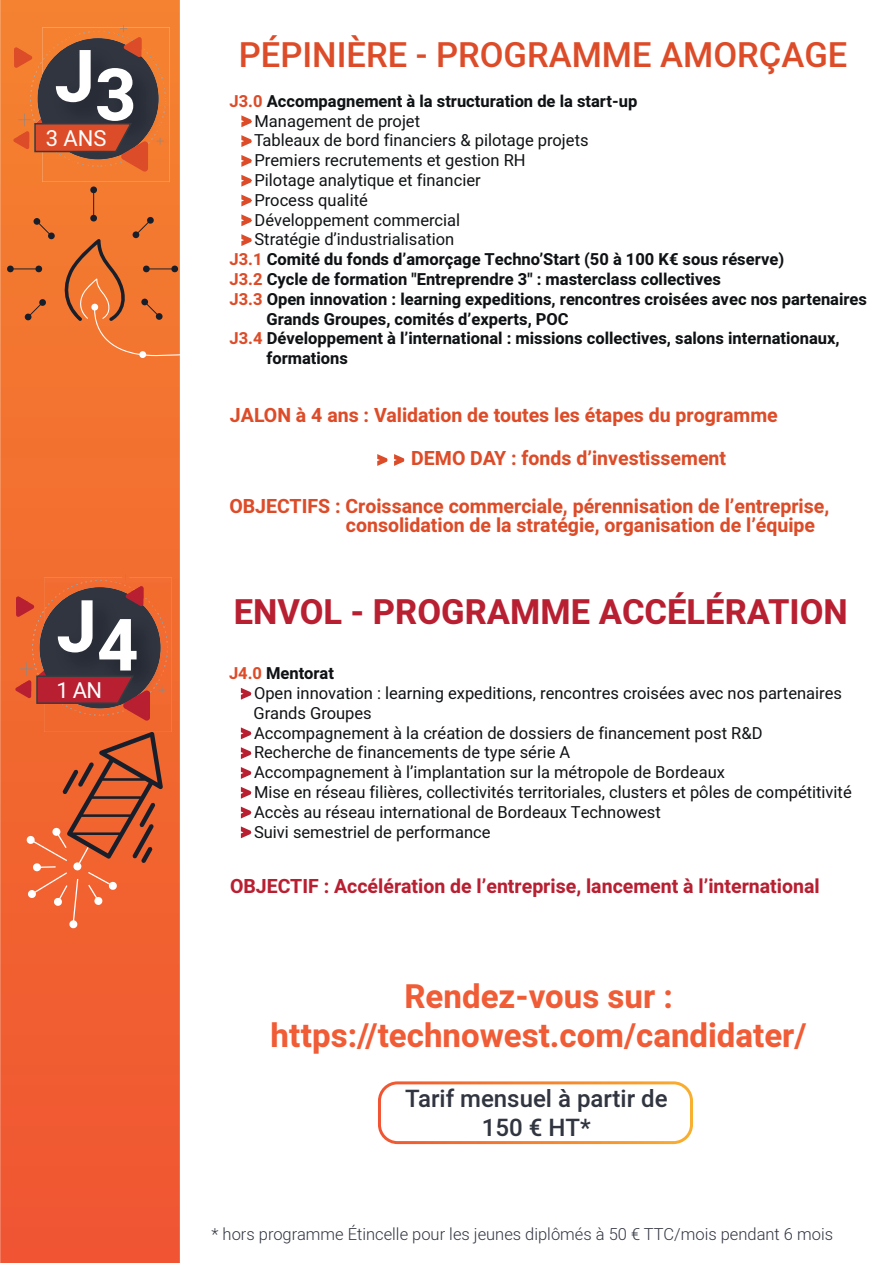
<style>
.page{position:relative;width:893px;height:1263px;background:#fff}
.page>*{position:absolute;margin:0;border:0;box-sizing:border-box;transform-origin:0 0}
.t1{font:700 72.3px "Heebo";color:#fff}
.t2{font:500 34.5px "Heebo";color:#dd4c29}
.t3{font:700 34.5px "Heebo";color:#b82032}
.t4{font:700 33px/39.6px "Heebo";color:#f05c36;text-align:center}
.t5{font:500 24px/28.8px "Heebo";color:#313540;text-align:center}
.t6{font:21.9px "Heebo";color:#fff}
.t7{font:700 19.5px/19.5px "Heebo";color:#dd4c29}
.t8{font:700 19.5px "Heebo";color:#b82032}
.t9{font:16.5px "Heebo";color:#101315}
.t10{font:700 16.5px "Heebo";color:#101315}
.t11{font:300 16.5px "Heebo";color:#313540}
.s1{color:#dd4c29}
.s2{font-weight:400;font-size:16.5px}
.s3{color:#b82032}
</style>
<div class="page">
<svg style="left:241px;top:115px;width:11px;height:131px"></svg>
<svg style="left:240px;top:688px;width:12px;height:12px"></svg>
<svg style="left:240px;top:727px;width:12px;height:112px"></svg>
<div style="left:378px;top:1081px;width:315px;height:63px;border:3px solid #fff;border-radius:18px"></div>
<svg style="left:0;top:0;width:180px;height:1263px;background:#f16731"></svg>
<svg style="left:377px;top:454px;width:28px;height:12px"></svg>
<svg style="left:7px;top:265px;width:36px;height:8px"></svg>
<svg style="left:25px;top:299px;width:21px;height:21px"></svg>
<svg style="left:33px;top:218px;width:22px;height:21px"></svg>
<svg style="left:61px;top:186px;width:119px;height:172px;background:#e87532"></svg>
<svg style="left:26px;top:732px;width:137px;height:197px;background:#db6134"></svg>
<img style="left:42px;top:27px;width:128px;height:155px">
<svg style="left:13px;top:25px;width:153px;height:147px;background:#9a5635"></svg>
<img style="left:44px;top:578px;width:128px;height:154px">
<svg style="left:15px;top:574px;width:153px;height:147px;background:#924736"></svg>
<h1 class="t1" style="left:54px;top:35px;width:84px">J3</h1>
<h3 class="t6" style="left:46px;top:123px;width:62px">3 ANS</h3>
<h1 class="t1" style="left:56px;top:585px;width:84px">J4</h1>
<h3 class="t6" style="left:56px;top:675px;width:47px">1 AN</h3>
<h2 class="t2" style="left:239px;top:30px;width:610px">PÉPINIÈRE - PROGRAMME AMORÇAGE</h2>
<p class="t10" style="left:230px;top:89px;width:409px"><span class="s1">J3.0</span> Accompagnement à la structuration de la start-up</p>
<p class="t9" style="left:242px;top:109px;width:180px"><span class="s1">&gt;</span> Management de projet</p>
<p class="t9" style="left:242px;top:129px;width:348px"><span class="s1">&gt;</span> Tableaux de bord financiers &amp; pilotage projets</p>
<p class="t9" style="left:242px;top:149px;width:285px"><span class="s1">&gt;</span> Premiers recrutements et gestion RH</p>
<p class="t9" style="left:242px;top:169px;width:240px"><span class="s1">&gt;</span> Pilotage analytique et financier</p>
<p class="t9" style="left:242px;top:188px;width:128px"><span class="s1">&gt;</span> Process qualité</p>
<p class="t9" style="left:242px;top:208px;width:220px"><span class="s1">&gt;</span> Développement commercial</p>
<p class="t9" style="left:242px;top:228px;width:214px"><span class="s1">&gt;</span> Stratégie d’industrialisation</p>
<p class="t10" style="left:230px;top:248px;width:556px"><span class="s1">J3.1</span> Comité du fonds d’amorçage Techno’Start (50 à 100 K€ sous réserve)</p>
<p class="t10" style="left:230px;top:268px;width:493px"><span class="s1">J3.2</span> Cycle de formation "Entreprendre 3" : masterclass collectives</p>
<p class="t10" style="left:230px;top:287px;width:639px"><span class="s1">J3.3</span> Open innovation : learning expeditions, rencontres croisées avec nos partenaires</p>
<p class="t10" style="left:266px;top:307px;width:304px">Grands Groupes, comités d’experts, POC</p>
<p class="t10" style="left:230px;top:327px;width:612px"><span class="s1">J3.4</span> Développement à l’international : missions collectives, salons internationaux,</p>
<p class="t10" style="left:266px;top:347px;width:83px">formations</p>
<p class="t7" style="left:230px;top:406px;width:549px">JALON à 4 ans : Validation de toutes les étapes du programme</p>
<p class="t7" style="left:378px;top:449px;width:350px"><span class="s2">&gt; &gt;</span> DEMO DAY : fonds d’investissement</p>
<p class="t7" style="left:346px;top:496px;width:485px;text-indent:-117px">OBJECTIFS : Croissance commerciale, pérennisation de l’entreprise, consolidation de la stratégie, organisation de l’équipe</p>
<h2 class="t3" style="left:234px;top:588px;width:616px">ENVOL - PROGRAMME ACCÉLÉRATION</h2>
<p class="t10" style="left:229px;top:662px;width:107px"><span class="s1">J4.0</span> Mentorat</p>
<p class="t9" style="left:241px;top:682px;width:602px"><span class="s3">&gt;</span> Open innovation : learning expeditions, rencontres croisées avec nos partenaires</p>
<p class="t9" style="left:254px;top:701px;width:120px">Grands Groupes</p>
<p class="t9" style="left:241px;top:721px;width:523px"><span class="s3">&gt;</span> Accompagnement à la création de dossiers de financement post R&amp;D</p>
<p class="t9" style="left:241px;top:741px;width:330px"><span class="s3">&gt;</span> Recherche de financements de type série A</p>
<p class="t9" style="left:241px;top:761px;width:485px"><span class="s3">&gt;</span> Accompagnement à l’implantation sur la métropole de Bordeaux</p>
<p class="t9" style="left:241px;top:781px;width:612px"><span class="s3">&gt;</span> Mise en réseau filières, collectivités territoriales, clusters et pôles de compétitivité</p>
<p class="t9" style="left:241px;top:800px;width:421px"><span class="s3">&gt;</span> Accès au réseau international de Bordeaux Technowest</p>
<p class="t9" style="left:241px;top:820px;width:251px"><span class="s3">&gt;</span> Suivi semestriel de performance</p>
<p class="t8" style="left:230px;top:873px;width:591px">OBJECTIF : Accélération de l’entreprise, lancement à l’international</p>
<h3 class="t4" style="left:271px;top:977px;width:537px">Rendez-vous sur : https://technowest.com/candidater/</h3>
<h3 class="t5" style="left:405px;top:1084px;width:264px">Tarif mensuel à partir de<br>150 € HT*</h3>
<p class="t11" style="left:212px;top:1222px;width:623px">* hors programme Étincelle pour les jeunes diplômés à 50 € TTC/mois pendant 6 mois</p>
</div>
